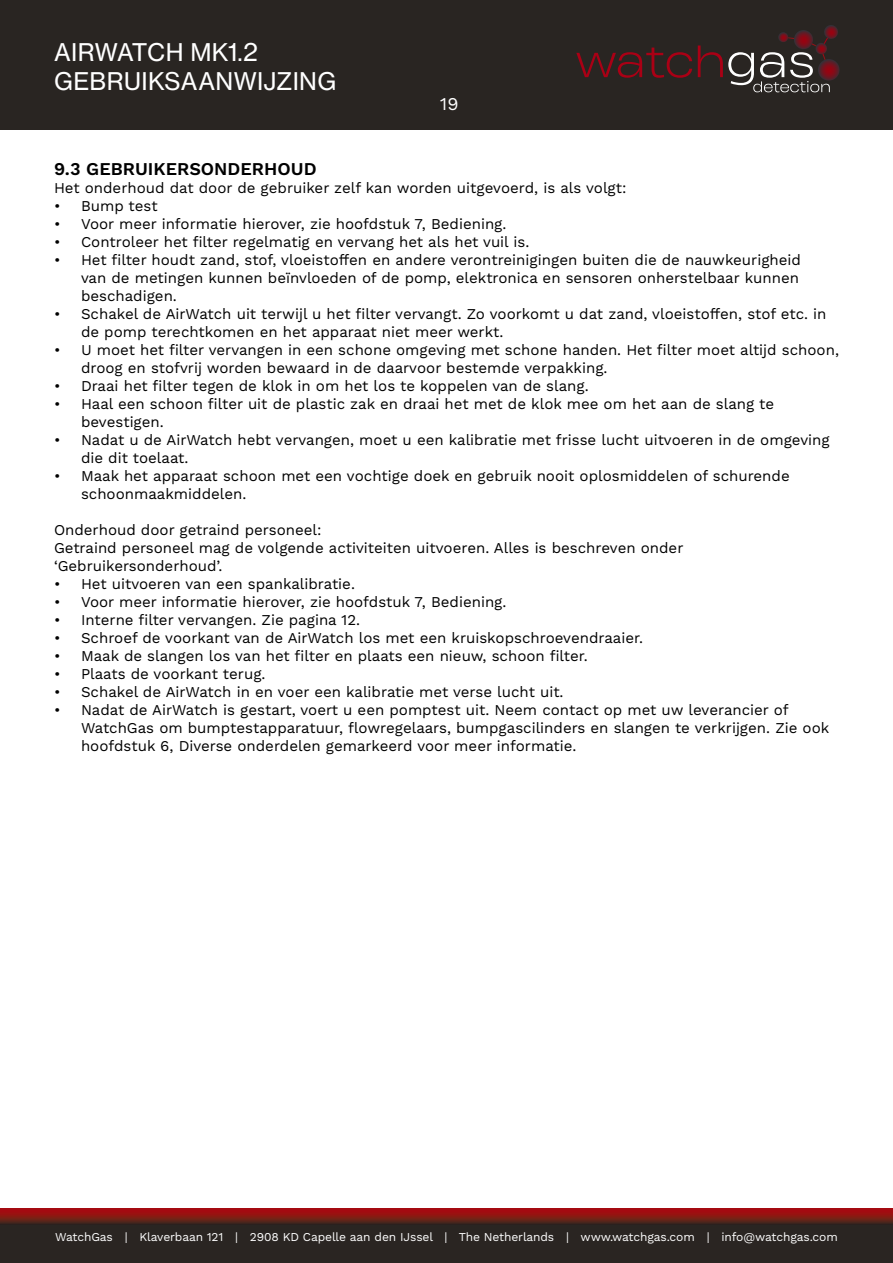
<style>
.page{position:relative;width:893px;height:1263px;background:#fff}
.page>*{position:absolute;margin:0;border:0;box-sizing:border-box;transform-origin:0 0}
.t1{font:24px "N Haas Grotesk TX Pro 55 Rg";letter-spacing:.015em;color:#fff}
.t2{font:600 18px "Work Sans";color:#000}
.t3{font:18px "Work Sans";color:#fff}
.t4{font:15px/18px "Work Sans";color:#000}
.t5{font:12px "Work Sans";letter-spacing:-.01em;color:#fff}
</style>
<div class="page">
<div style="left:0;top:1209px;width:893px;height:54px;background:#2a2522"></div>
<svg style="left:0;top:1209px;width:893px;height:15px;background:#7e1814"></svg>
<div style="left:0;top:0;width:893px;height:130px;background:#292522"></div>
<svg style="left:576px;top:48px;width:116px;height:30px"></svg>
<svg style="left:698px;top:25px;width:142px;height:68px"></svg>
<p class="t1" style="left:54px;top:37px;width:206px">AIRWATCH MK1.2</p>
<p class="t1" style="left:54px;top:66px;width:284px">GEBRUIKSAANWIJZING</p>
<p class="t3" style="left:440px;top:93px;width:20px">19</p>
<p class="t2" style="left:54px;top:159px;width:264px">9.3 GEBRUIKERSONDERHOUD</p>
<p class="t4" style="left:54px;top:180px;width:574px">Het onderhoud dat door de gebruiker zelf kan worden uitgevoerd, is als volgt:</p>
<p class="t4" style="left:54px;top:198px;width:105px">• Bump test</p>
<p class="t4" style="left:54px;top:216px;width:454px">• Voor meer informatie hierover, zie hoofdstuk 7, Bediening.</p>
<p class="t4" style="left:54px;top:234px;width:477px">• Controleer het filter regelmatig en vervang het als het vuil is.</p>
<p class="t4" style="left:81px;top:252px;width:721px;text-indent:-27px">• Het filter houdt zand, stof, vloeistoffen en andere verontreinigingen buiten die de nauwkeurigheid van de metingen kunnen beïnvloeden of de pomp, elektronica en sensoren onherstelbaar kunnen beschadigen.</p>
<p class="t4" style="left:81px;top:306px;width:747px;text-indent:-27px">• Schakel de AirWatch uit terwijl u het filter vervangt. Zo voorkomt u dat zand, vloeistoffen, stof etc. in de pomp terechtkomen en het apparaat niet meer werkt.</p>
<p class="t4" style="left:81px;top:342px;width:759px;text-indent:-27px">• U moet het filter vervangen in een schone omgeving met schone handen. Het filter moet altijd schoon, droog en stofvrij worden bewaard in de daarvoor bestemde verpakking.</p>
<p class="t4" style="left:54px;top:378px;width:536px">• Draai het filter tegen de klok in om het los te koppelen van de slang.</p>
<p class="t4" style="left:81px;top:396px;width:695px;text-indent:-27px">• Haal een schoon filter uit de plastic zak en draai het met de klok mee om het aan de slang te bevestigen.</p>
<p class="t4" style="left:81px;top:432px;width:750px;text-indent:-27px">• Nadat u de AirWatch hebt vervangen, moet u een kalibratie met frisse lucht uitvoeren in de omgeving die dit toelaat.</p>
<p class="t4" style="left:81px;top:468px;width:710px;text-indent:-27px">• Maak het apparaat schoon met een vochtige doek en gebruik nooit oplosmiddelen of schurende schoonmaakmiddelen.</p>
<p class="t4" style="left:54px;top:522px;width:269px">Onderhoud door getraind personeel:</p>
<p class="t4" style="left:54px;top:540px;width:631px">Getraind personeel mag de volgende activiteiten uitvoeren. Alles is beschreven onder ‘Gebruikersonderhoud’.</p>
<p class="t4" style="left:54px;top:576px;width:302px">• Het uitvoeren van een spankalibratie.</p>
<p class="t4" style="left:54px;top:594px;width:454px">• Voor meer informatie hierover, zie hoofdstuk 7, Bediening.</p>
<p class="t4" style="left:54px;top:612px;width:308px">• Interne filter vervangen. Zie pagina 12.</p>
<p class="t4" style="left:54px;top:630px;width:590px">• Schroef de voorkant van de AirWatch los met een kruiskopschroevendraaier.</p>
<p class="t4" style="left:54px;top:648px;width:535px">• Maak de slangen los van het filter en plaats een nieuw, schoon filter.</p>
<p class="t4" style="left:54px;top:666px;width:213px">• Plaats de voorkant terug.</p>
<p class="t4" style="left:54px;top:684px;width:511px">• Schakel de AirWatch in en voer een kalibratie met verse lucht uit.</p>
<p class="t4" style="left:81px;top:702px;width:750px;text-indent:-27px">• Nadat de AirWatch is gestart, voert u een pomptest uit. Neem contact op met uw leverancier of<br>WatchGas om bumptestapparatuur, flowregelaars, bumpgascilinders en slangen te verkrijgen. Zie ook hoofdstuk 6, Diverse onderdelen gemarkeerd voor meer informatie.</p>
<p class="t5" style="left:55px;top:1229px;width:784px">WatchGas | Klaverbaan 121 | 2908 KD Capelle aan den IJssel | The Netherlands | www.watchgas.com | info@watchgas.com</p>
</div>
